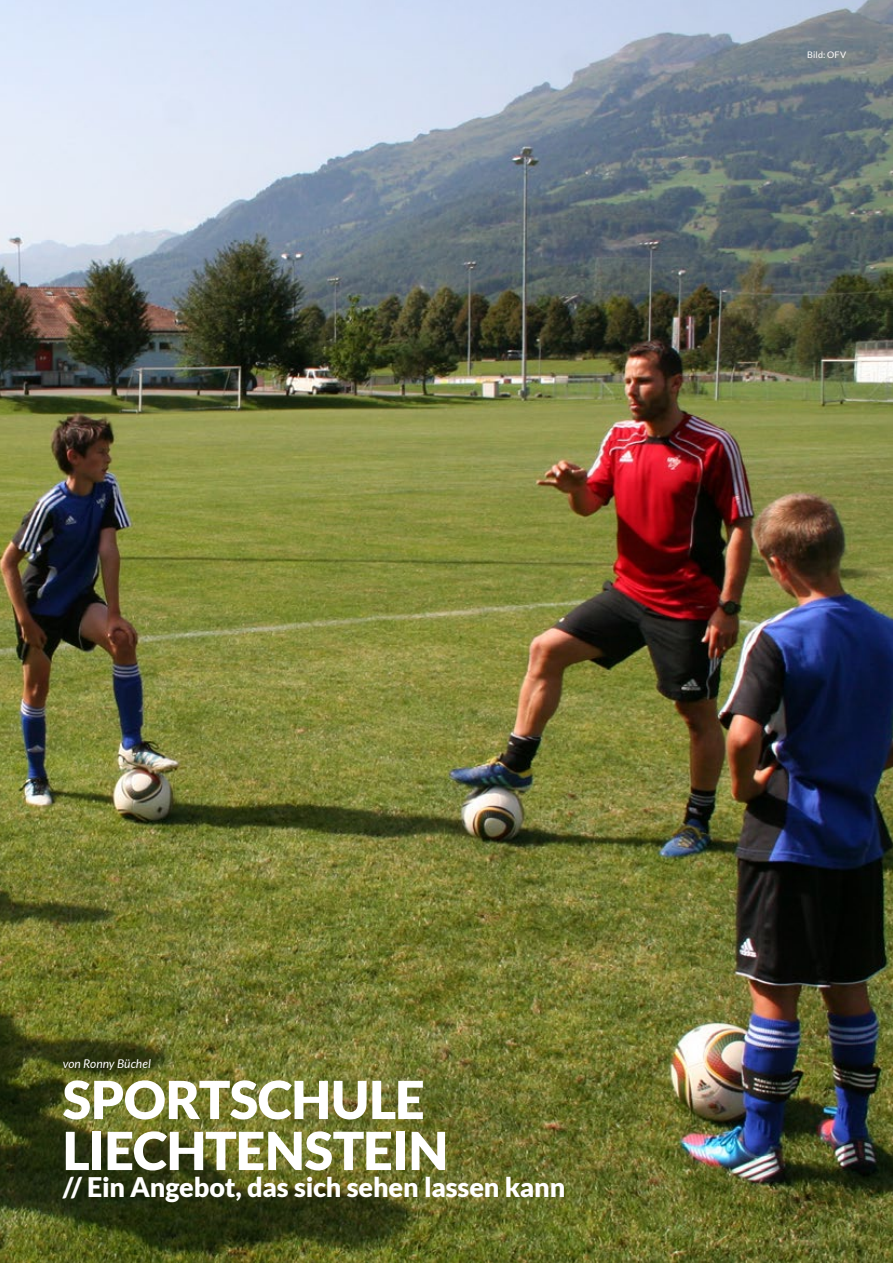
<style>
.page{position:relative;width:893px;height:1263px;background:#fff}
.page>*{position:absolute;margin:0;border:0;box-sizing:border-box;transform-origin:0 0}
.t1{font:900 52.5px "Lato";letter-spacing:-.01em;color:#fff}
.t2{font:900 27px "Lato";letter-spacing:-.005em;color:#fff}
.t3{font:italic 12px "Lato";letter-spacing:.01em;color:#fff}
.t4{font:9px "Lato";letter-spacing:.02em;color:#fff}
</style>
<div class="page">
<img style="left:0;top:0;width:893px;height:1263px">
<p class="t4" style="left:807px;top:50px;width:40px">Bild: OFV</p>
<p class="t3" style="left:63px;top:1057px;width:90px">von Ronny Büchel</p>
<h1 class="t1" style="left:63px;top:1069px;width:98px">Sport</h1>
<h1 class="t1" style="left:230px;top:1069px;width:166px">schule</h1>
<h1 class="t1" style="left:63px;top:1120px;width:138px">Liechten</h1>
<h1 class="t1" style="left:305px;top:1120px;width:58px">stein</h1>
<p class="t2" style="left:63px;top:1171px;width:504px">// Ein Angebot, das sich sehen lassen kann</p>
</div>
